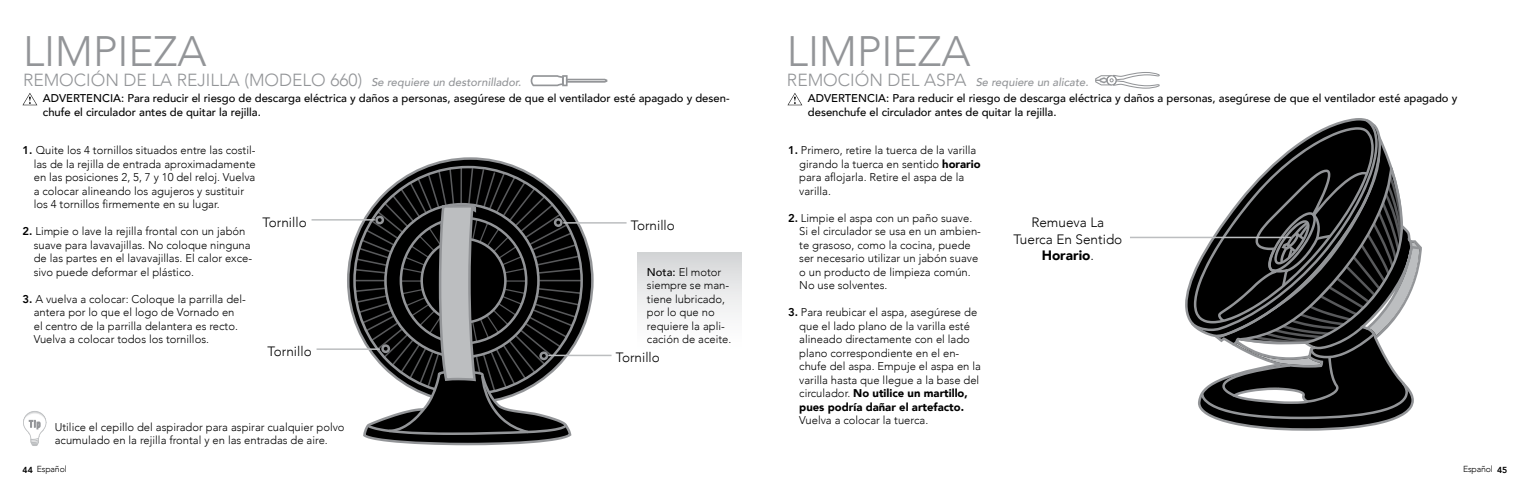
<style>
.page{position:relative;width:1530px;height:495px;background:#fff}
.page>*{position:absolute;margin:0;border:0;box-sizing:border-box;transform-origin:0 0}
.t1{font:300 42.5px "Avenir";color:#939598}
.t2{font:300 17.5px "Avenir";color:#939598}
.t3{font:300 13.62px/16.2px "Avenir";color:#000;text-align:center}
.t4{font:300 13.5px "Avenir";color:#000}
.t5{font:300 11.25px/13.5px "Avenir";color:#000}
.t6{font:500 11.25px/13.5px "Avenir";color:#000}
.t7{font:italic 500 11.25px "Avenir";color:#939598}
.t8{font:300 8.75px "Avenir";letter-spacing:-.02em;color:#000}
.s1{font-weight:500;font-style:italic;font-size:11.25px}
.s2{font-weight:800}
.s3{font-weight:500}
.s4{font-weight:300;font-style:normal;font-size:17.5px}
.s5{font-weight:900}
</style>
<div class="page">
<svg style="left:531px;top:75px;width:76px;height:11px"></svg>
<div style="left:637px;top:253px;width:105px;height:101px;background:linear-gradient(to bottom,#d7d8da,#fff)"></div>
<svg style="left:23px;top:411px;width:23px;height:35px"></svg>
<svg style="left:22px;top:93px;width:15px;height:12px"></svg>
<svg style="left:1198px;top:143px;width:224px;height:288px"></svg>
<svg style="left:1185px;top:118px;width:196px;height:220px"></svg>
<svg style="left:1191px;top:119px;width:187px;height:212px"></svg>
<svg style="left:1194px;top:127px;width:180px;height:196px"></svg>
<svg style="left:1201px;top:158px;width:219px;height:261px"></svg>
<svg style="left:1095px;top:72px;width:65px;height:17px"></svg>
<hr style="left:1130px;top:237px;width:161px;height:1px;background:#bcbec0">
<svg style="left:787px;top:93px;width:15px;height:12px"></svg>
<svg style="left:347px;top:157px;width:247px;height:200px"></svg>
<svg style="left:355px;top:167px;width:227px;height:279px"></svg>
<hr style="left:563px;top:222px;width:64px;height:2px;background:#bcbec0">
<hr style="left:548px;top:355px;width:64px;height:1px;background:#bcbec0">
<hr style="left:312px;top:219px;width:63px;height:2px;background:#bcbec0">
<hr style="left:317px;top:348px;width:63px;height:2px;background:#bcbec0">
<h1 class="t1" style="left:23px;top:26px;width:185px">LIMPIEZA</h1>
<h2 class="t2" style="left:23px;top:70px;width:500px">REMOCIÓN DE LA REJILLA (MODELO 660) <span class="s1">Se requiere un destornillador.</span></h2>
<p class="t6" style="left:43px;top:91px;width:688px">ADVERTENCIA: Para reducir el riesgo de descarga eléctrica y daños a personas, asegúrese de que el ventilador esté apagado y desen&shy;chufe el circulador antes de quitar la rejilla.</p>
<p class="t5" style="left:34px;top:144px;width:223px;text-indent:-11px"><span class="s2">1.</span> Quite los 4 tornillos situados entre las costil&shy;las de la rejilla de entrada aproximadamente en las posiciones 2, 5, 7 y 10 del reloj. Vuelva a colocar alineando los agujeros y sustituir los 4 tornillos firmemente en su lugar.</p>
<p class="t5" style="left:34px;top:225px;width:220px;text-indent:-11px"><span class="s2">2.</span> Limpie o lave la rejilla frontal con un jabón suave para lavavajillas. No coloque ninguna de las partes en el lavavajillas. El calor exce&shy;sivo puede deformar el plástico.</p>
<p class="t5" style="left:34px;top:292px;width:214px;text-indent:-11px"><span class="s2">3.</span> A vuelva a colocar: Coloque la parrilla del&shy;antera por lo que el logo de Vornado en el centro de la parrilla delantera es recto.<br>Vuelva a colocar todos los tornillos.</p>
<p class="t4" style="left:263px;top:214px;width:46px">Tornillo</p>
<p class="t4" style="left:268px;top:343px;width:46px">Tornillo</p>
<p class="t5" style="left:55px;top:420px;width:291px">Utilice el cepillo del aspirador para aspirar cualquier polvo acumulado en la rejilla frontal y en las entradas de aire.</p>
<p class="t4" style="left:631px;top:217px;width:46px">Tornillo</p>
<p class="t5" style="left:647px;top:265px;width:86px"><span class="s3">Nota:</span> El motor siempre se man&shy;tiene lubricado, por lo que no requiere la apli&shy;cación de aceite.</p>
<p class="t4" style="left:616px;top:349px;width:46px">Tornillo</p>
<h1 class="t1" style="left:787px;top:26px;width:185px">LIMPIEZA</h1>
<p class="t7" style="left:787px;top:75px;width:303px"><span class="s4">REMOCIÓN DEL ASPA</span> Se requiere un alicate.</p>
<p class="t6" style="left:808px;top:91px;width:651px">ADVERTENCIA: Para reducir el riesgo de descarga eléctrica y daños a personas, asegúrese de que el ventilador esté apagado y desenchufe el circulador antes de quitar la rejilla.</p>
<p class="t5" style="left:799px;top:144px;width:183px;text-indent:-11px"><span class="s2">1.</span> Primero, retire la tuerca de la varilla girando la tuerca en sentido <span class="s5">horario </span>para aflojarla. Retire el aspa de la varilla.</p>
<p class="t5" style="left:799px;top:211px;width:183px;text-indent:-11px"><span class="s2">2.</span> Limpie el aspa con un paño suave.<br>Si el circulador se usa en un ambien&shy;te grasoso, como la cocina, puede ser necesario utilizar un jabón suave o un producto de limpieza común.<br>No use solventes.</p>
<p class="t5" style="left:799px;top:306px;width:183px;text-indent:-11px"><span class="s2">3.</span> Para reubicar el aspa, asegúrese de que el lado plano de la varilla esté alineado directamente con el lado plano correspondiente en el en&shy;chufe del aspa. Empuje el aspa en la varilla hasta que llegue a la base del circulador. <span class="s5">No utilice un martillo, pues podría dañar el artefacto.</span></p>
<p class="t5" style="left:799px;top:414px;width:131px">Vuelva a colocar la tuerca.</p>
<p class="t3" style="left:1013px;top:215px;width:111px">Remueva La<br>Tuerca En Sentido<br><span class="s5">Horario</span>.</p>
<p class="t8" style="left:22px;top:464px;width:46px"><span class="s2">44</span> Español</p>
<p class="t8" style="left:1463px;top:464px;width:46px">Español <span class="s2">45</span></p>
</div>
